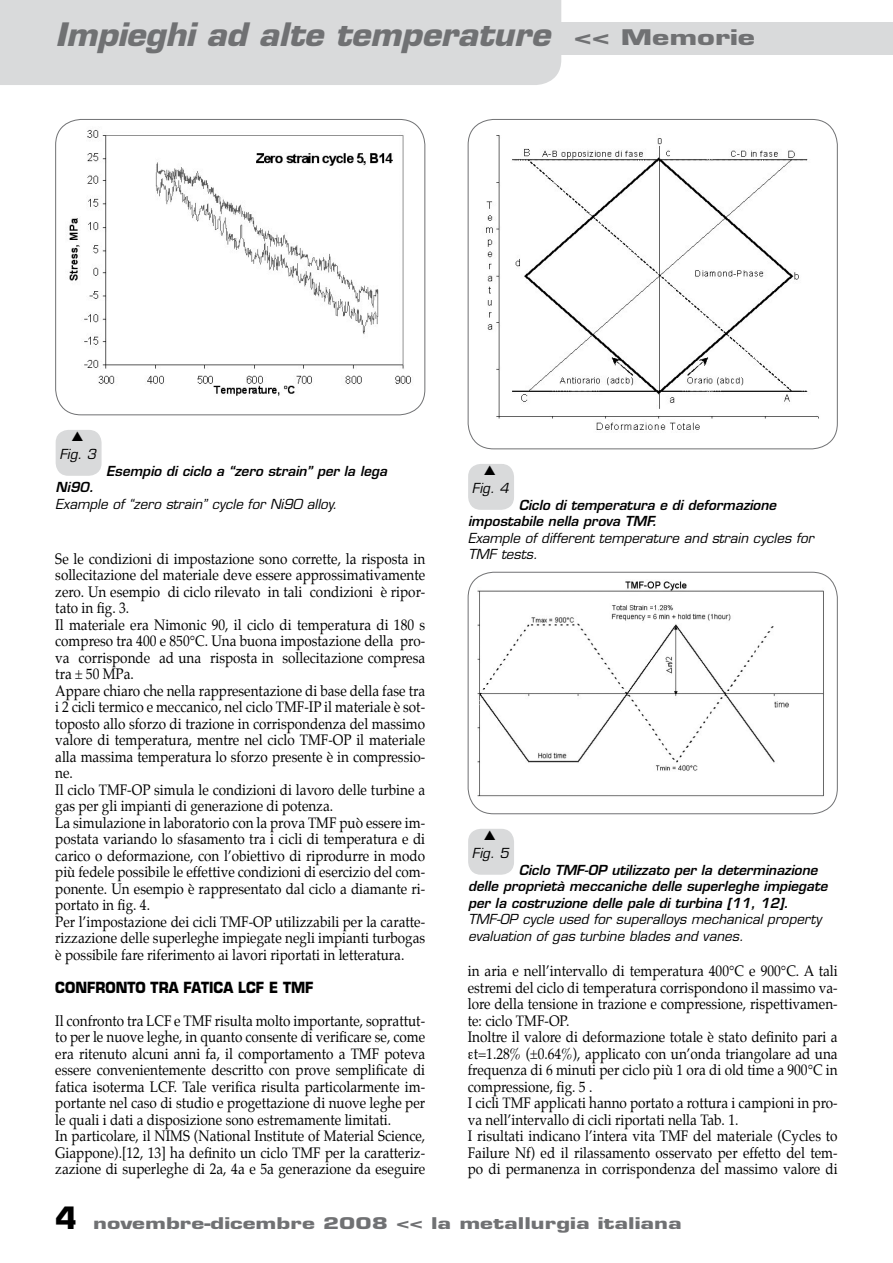
<style>
.page{position:relative;width:893px;height:1263px;background:#fff}
.page>*{position:absolute;margin:0;border:0;box-sizing:border-box;transform-origin:0 0}
.t1{font:italic 700 31.5px "Eurostile";letter-spacing:-.01em;color:#707173;scale:1.07 1}
.t2{font:700 30px "Eurostile";color:#000}
.t3{font:700 15.75px "Eurostile";color:#707173;scale:1.43 1}
.t4{font:15px/16.5px "Palatino";color:#000;scale:.9 1}
.t5{font:700 15px "Eurostile";color:#000;scale:.9 1}
.t6{font:italic 600 13.5px/16.5px "Eurostile";color:#000}
.t7{font:italic 13.5px/16.5px "Eurostile";color:#000}
.s1{font-style:normal;font-size:21px}
</style>
<div class="page">
<div style="left:0;top:22px;width:893px;height:33px;background:#d9dadb"></div>
<div style="left:0;top:0;width:561px;height:85px;background:#d9dadb"></div>
<img style="left:69px;top:129px;width:342px;height:267px">
<div style="left:55px;top:119px;width:370px;height:296px;border:1px solid #707173;border-radius:26px"></div>
<div style="left:56px;top:430px;width:46px;height:46px;background:#d9dadb;border-radius:13px"></div>
<img style="left:486px;top:135px;width:333px;height:295px">
<div style="left:468px;top:119px;width:370px;height:330px;border:1px solid #707173;border-radius:26px"></div>
<div style="left:468px;top:464px;width:46px;height:46px;background:#d9dadb;border-radius:13px"></div>
<img style="left:477px;top:572px;width:348px;height:225px">
<div style="left:468px;top:572px;width:370px;height:242px;border:1px solid #707173;border-radius:26px"></div>
<div style="left:468px;top:829px;width:46px;height:46px;background:#d9dadb;border-radius:13px"></div>
<h1 class="t1" style="left:55px;top:15px;width:655px">Impieghi ad alte temperature <span class="s1">&lt;&lt; Memorie</span></h1>
<p class="t7" style="left:59px;top:445px;width:38px">Fig. 3</p>
<p class="t6" style="left:106px;top:462px;width:282px">Esempio di ciclo a “zero strain” per la lega</p>
<p class="t6" style="left:56px;top:479px;width:40px">Ni90.</p>
<p class="t7" style="left:56px;top:496px;width:283px">Example of “zero strain” cycle for Ni90 alloy.</p>
<p class="t4" style="left:55px;top:550px;width:413px">Se le condizioni di impostazione sono corrette, la risposta in sollecitazione del materiale deve essere approssimativamente zero. Un esempio di ciclo rilevato in tali condizioni è ripor&shy;tato in fig. 3.<br>Il materiale era Nimonic 90, il ciclo di temperatura di 180 s compreso tra 400 e 850°C. Una buona impostazione della pro&shy;va corrisponde ad una risposta in sollecitazione compresa tra ± 50 MPa.<br>Appare chiaro che nella rappresentazione di base della fase tra i 2 cicli termico e meccanico, nel ciclo TMF-IP il materiale è sot&shy;toposto allo sforzo di trazione in corrispondenza del massimo valore di temperatura, mentre nel ciclo TMF-OP il materiale alla massima temperatura lo sforzo presente è in compressio&shy;ne.<br>Il ciclo TMF-OP simula le condizioni di lavoro delle turbine a gas per gli impianti di generazione di potenza.<br>La simulazione in laboratorio con la prova TMF può essere im&shy;postata variando lo sfasamento tra i cicli di temperatura e di carico o deformazione, con l’obiettivo di riprodurre in modo più fedele possibile le effettive condizioni di esercizio del com&shy;ponente. Un esempio è rappresentato dal ciclo a diamante ri&shy;portato in fig. 4.<br>Per l’impostazione dei cicli TMF-OP utilizzabili per la caratte&shy;rizzazione delle superleghe impiegate negli impianti turbogas è possibile fare riferimento ai lavori riportati in letteratura.</p>
<p class="t5" style="left:55px;top:978px;width:288px">CONFRONTO TRA FATICA LCF E TMF</p>
<p class="t4" style="left:55px;top:1012px;width:413px">Il confronto tra LCF e TMF risulta molto importante, soprattut&shy;to per le nuove leghe, in quanto consente di verificare se, come era ritenuto alcuni anni fa, il comportamento a TMF poteva essere convenientemente descritto con prove semplificate di fatica isoterma LCF. Tale verifica risulta particolarmente im&shy;portante nel caso di studio e progettazione di nuove leghe per le quali i dati a disposizione sono estremamente limitati.<br>In particolare, il NIMS (National Institute of Material Science, Giappone).[12, 13] ha definito un ciclo TMF per la caratteriz&shy;zazione di superleghe di 2a, 4a e 5a generazione da eseguire</p>
<p class="t7" style="left:472px;top:479px;width:38px">Fig. 4</p>
<p class="t6" style="left:468px;top:496px;width:310px;text-indent:51px">Ciclo di temperatura e di deformazione impostabile nella prova TMF.</p>
<p class="t7" style="left:468px;top:530px;width:347px">Example of different temperature and strain cycles for<br>TMF tests.</p>
<p class="t7" style="left:472px;top:844px;width:38px">Fig. 5</p>
<p class="t6" style="left:468px;top:861px;width:361px;text-indent:51px">Ciclo TMF-OP utilizzato per la determinazione delle proprietà meccaniche delle superleghe impiegate per la costruzione delle pale di turbina [11, 12].</p>
<p class="t7" style="left:468px;top:911px;width:355px">TMF-OP cycle used for superalloys mechanical property evaluation of gas turbine blades and vanes.</p>
<p class="t4" style="left:468px;top:963px;width:413px">in aria e nell’intervallo di temperatura 400°C e 900°C. A tali</p>
<p class="t4" style="left:468px;top:979px;width:413px">estremi del ciclo di temperatura corrispondono il massimo va-</p>
<p class="t4" style="left:468px;top:996px;width:413px">lore della tensione in trazione e compressione, rispettivamen-</p>
<p class="t4" style="left:468px;top:1012px;width:114px">te: ciclo TMF-OP.</p>
<p class="t4" style="left:468px;top:1029px;width:413px">Inoltre il valore di deformazione totale è stato definito pari a</p>
<p class="t4" style="left:474px;top:1045px;width:406px">t=1.28% (±0.64%), applicato con un’onda triangolare ad una</p>
<p class="t4" style="left:468px;top:1062px;width:413px">frequenza di 6 minuti per ciclo più 1 ora di old time a 900°C in</p>
<p class="t4" style="left:468px;top:1078px;width:140px">compressione, fig. 5 .</p>
<p class="t4" style="left:468px;top:1095px;width:413px">I cicli TMF applicati hanno portato a rottura i campioni in pro-</p>
<p class="t4" style="left:468px;top:1111px;width:302px">va nell’intervallo di cicli riportati nella Tab. 1.</p>
<p class="t4" style="left:468px;top:1128px;width:412px">I risultati indicano l’intera vita TMF del materiale (Cycles to</p>
<p class="t4" style="left:468px;top:1144px;width:413px">Failure Nf) ed il rilassamento osservato per effetto del tem-</p>
<p class="t4" style="left:468px;top:1161px;width:412px">po di permanenza in corrispondenza del massimo valore di</p>
<h2 class="t2" style="left:55px;top:1199px;width:23px">4</h2>
<p class="t3" style="left:93px;top:1213px;width:413px">novembre-dicembre 2008 &lt;&lt; la metallurgia italiana</p>
</div>
